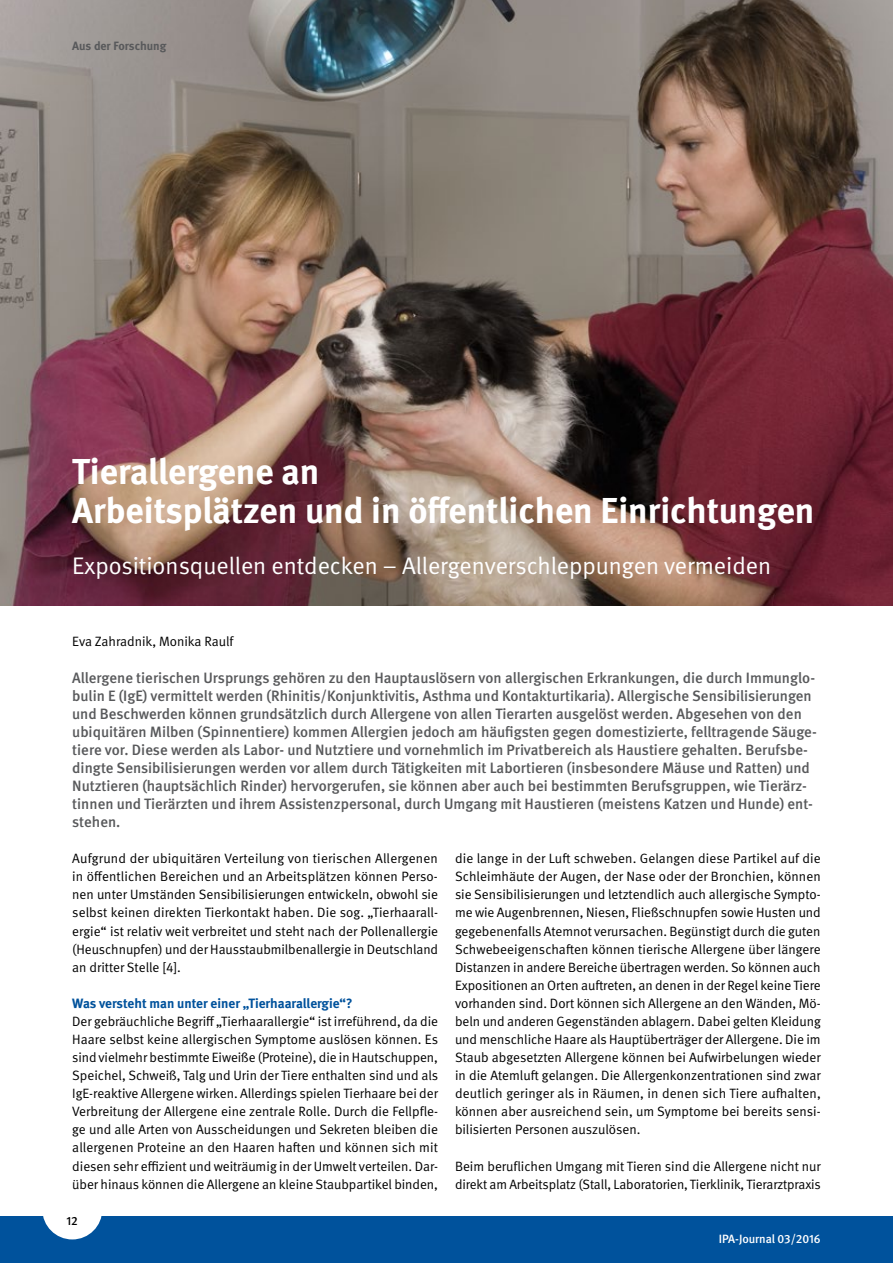
<style>
.page{position:relative;width:893px;height:1263px;background:#fff}
.page>*{position:absolute;margin:0;border:0;box-sizing:border-box;transform-origin:0 0}
.t1{font:700 36px/39px "DGUV Meta";color:#fff}
.t2{font:24px "DGUV Meta";color:#fff}
.t3{font:500 15px/18px "DGUV Meta";color:#58595b}
.t4{font:13.5px/18px "DGUV Meta";letter-spacing:-.005em;color:#000;text-align:justify}
.t5{font:700 13.5px "DGUV Meta";color:#00529c}
.t6{font:500 12px "DGUV Meta";color:#fff}
.t7{font:700 12px "DGUV Meta";color:#58595b}
.t8{font:500 12px "DGUV Meta";color:#000}
</style>
<div class="page">
<img style="left:0;top:0;width:893px;height:605px">
<div style="left:0;top:1216px;width:893px;height:47px;background:#00529c"></div>
<div style="left:42px;top:1179px;width:60px;height:60px;background:#fff;border-radius:50%"></div>
<p class="t7" style="left:72px;top:39px;width:96px">Aus der Forschung</p>
<h1 class="t1" style="left:72px;top:453px;width:744px">Tierallergene an<br>Arbeitsplätzen und in öffentlichen Einrichtungen</h1>
<h2 class="t2" style="left:72px;top:552px;width:700px">Expositionsquellen entdecken – Allergenverschleppungen vermeiden</h2>
<p class="t4" style="left:72px;top:633px;width:163px">Eva Zahradnik, Monika Raulf</p>
<p class="t3" style="left:72px;top:669px;width:746px">Allergene tierischen Ursprungs gehören zu den Hauptauslösern von allergischen Erkrankungen, die durch Immunglo&shy;bulin E (IgE) vermittelt werden (Rhinitis/Konjunktivitis, Asthma und Kontakturtikaria). Allergische Sensibilisierungen und Beschwerden können grundsätzlich durch Allergene von allen Tierarten ausgelöst werden. Abgesehen von den ubiquitären Milben (Spinnentiere) kommen Allergien jedoch am häufigsten gegen domestizierte, felltragende Säuge&shy;tiere vor. Diese werden als Labor- und Nutztiere und vornehmlich im Privatbereich als Haustiere gehalten. Berufsbe&shy;dingte Sensibilisierungen werden vor allem durch Tätigkeiten mit Labortieren (insbesondere Mäuse und Ratten) und Nutztieren (hauptsächlich Rinder) hervorgerufen, sie können aber auch bei bestimmten Berufsgruppen, wie Tierärz&shy;tinnen und Tierärzten und ihrem Assistenzpersonal, durch Umgang mit Haustieren (meistens Katzen und Hunde) ent&shy;stehen.</p>
<p class="t4" style="left:72px;top:850px;width:367px">Aufgrund der ubiquitären Verteilung von tierischen Allergenen in öffentlichen Bereichen und an Arbeitsplätzen können Perso&shy;nen unter Umständen Sensibilisierungen entwickeln, obwohl sie selbst keinen direkten Tierkontakt haben. Die sog. „Tierhaarall&shy;ergie“ ist relativ weit verbreitet und steht nach der Pollenallergie (Heuschnupfen) und der Hausstaubmilbenallergie in Deutschland an dritter Stelle [4].</p>
<p class="t5" style="left:72px;top:995px;width:282px">Was versteht man unter einer „Tierhaarallergie“?</p>
<p class="t4" style="left:72px;top:1012px;width:367px">Der gebräuchliche Begriff „Tierhaarallergie“ ist irreführend, da die Haare selbst keine allergischen Symptome auslösen können. Es sind vielmehr bestimmte Eiweiße (Proteine), die in Hautschuppen, Speichel, Schweiß, Talg und Urin der Tiere enthalten sind und als IgE-reaktive Allergene wirken. Allerdings spielen Tierhaare bei der Verbreitung der Allergene eine zentrale Rolle. Durch die Fellpfle&shy;ge und alle Arten von Ausscheidungen und Sekreten bleiben die allergenen Proteine an den Haaren haften und können sich mit diesen sehr effizient und weiträumig in der Umwelt verteilen. Dar&shy;über hinaus können die Allergene an kleine Staubpartikel binden,</p>
<p class="t4" style="left:455px;top:850px;width:367px">die lange in der Luft schweben. Gelangen diese Partikel auf die Schleimhäute der Augen, der Nase oder der Bronchien, können sie Sensibilisierungen und letztendlich auch allergische Sympto&shy;me wie Augenbrennen, Niesen, Fließschnupfen sowie Husten und gegebenenfalls Atemnot verursachen. Begünstigt durch die guten Schwebeeigenschaften können tierische Allergene über längere Distanzen in andere Bereiche übertragen werden. So können auch Expositionen an Orten auftreten, an denen in der Regel keine Tiere vorhanden sind. Dort können sich Allergene an den Wänden, Mö&shy;beln und anderen Gegenständen ablagern. Dabei gelten Kleidung und menschliche Haare als Hauptüberträger der Allergene. Die im Staub abgesetzten Allergene können bei Aufwirbelungen wieder in die Atemluft gelangen. Die Allergenkonzentrationen sind zwar deutlich geringer als in Räumen, in denen sich Tiere aufhalten, können aber ausreichend sein, um Symptome bei bereits sensi&shy;bilisierten Personen auszulösen.</p>
<p class="t4" style="left:455px;top:1157px;width:367px">Beim beruflichen Umgang mit Tieren sind die Allergene nicht nur direkt am Arbeitsplatz (Stall, Laboratorien, Tierklinik, Tierarztpraxis</p>
<p class="t8" style="left:67px;top:1213px;width:13px">12</p>
<p class="t6" style="left:719px;top:1232px;width:103px">IPA-Journal 03/2016</p>
</div>
